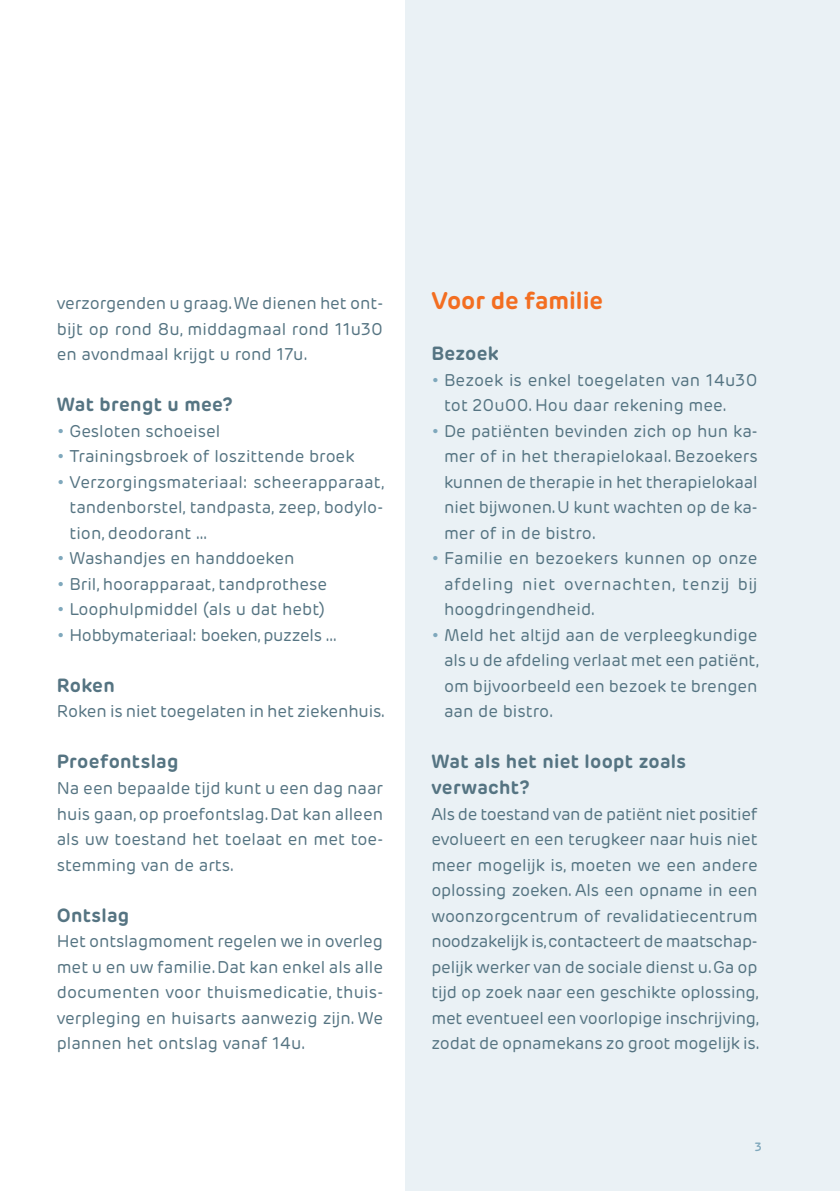
<style>
.page{position:relative;width:840px;height:1191px;background:#fff}
.page>*{position:absolute;margin:0;border:0;box-sizing:border-box;transform-origin:0 0}
.TITEL_N2{font:700 24px "Rubrik New";color:#f36e21}
.TITEL_N3{font:700 19px/25.6px "Rubrik New";letter-spacing:.015em;color:#557482}
.BROODTEKST{font:17px/25.6px "Rubrik New";color:#557482;text-align:justify}
.BROODTEKST-2{font:17px "Rubrik New";letter-spacing:-.02em;color:#557482}
.t1{font:600 12px "Rubrik New";color:#7fa8bc}
.s1{color:#7fa8bc}
</style>
<div class="page">
<div style="left:405px;top:0;width:434px;height:1191px;background:#eaf1f5"></div>
<p class="BROODTEKST" style="left:57px;top:291px;width:328px">verzorgenden u graag. We dienen het ont&shy;bijt op rond 8u, middagmaal rond 11u30 en avondmaal krijgt u rond 17u.</p>
<p class="TITEL_N3" style="left:57px;top:392px;width:177px">Wat brengt u mee?</p>
<p class="BROODTEKST" style="left:57px;top:418px;width:165px"><span class="s1">•</span> Gesloten schoeisel</p>
<p class="BROODTEKST" style="left:57px;top:444px;width:299px"><span class="s1">•</span> Trainingsbroek of loszittende broek</p>
<p class="BROODTEKST" style="left:69px;top:469px;width:316px;text-indent:-13px"><span class="s1">•</span> Verzorgingsmateriaal: scheerapparaat, tandenborstel, tandpasta, zeep, bodylo&shy;tion, deodorant …</p>
<p class="BROODTEKST" style="left:57px;top:546px;width:239px"><span class="s1">•</span> Washandjes en handdoeken</p>
<p class="BROODTEKST" style="left:57px;top:571px;width:272px"><span class="s1">•</span> Bril, hoorapparaat, tandprothese</p>
<p class="BROODTEKST" style="left:57px;top:597px;width:270px"><span class="s1">•</span> Loophulpmiddel (als u dat hebt)</p>
<p class="BROODTEKST-2" style="left:57px;top:625px;width:281px"><span class="s1">•</span> Hobbymateriaal: boeken, puzzels …</p>
<p class="TITEL_N3" style="left:57px;top:672px;width:60px">Roken</p>
<p class="BROODTEKST" style="left:57px;top:699px;width:329px">Roken is niet toegelaten in het ziekenhuis.</p>
<p class="TITEL_N3" style="left:57px;top:749px;width:123px">Proefontslag</p>
<p class="BROODTEKST" style="left:57px;top:775px;width:327px">Na een bepaalde tijd kunt u een dag naar huis gaan, op proefontslag. Dat kan alleen als uw toestand het toelaat en met toe&shy;stemming van de arts.</p>
<p class="TITEL_N3" style="left:57px;top:902px;width:74px">Ontslag</p>
<p class="BROODTEKST" style="left:57px;top:928px;width:327px">Het ontslagmoment regelen we in overleg met u en uw familie. Dat kan enkel als alle documenten voor thuismedicatie, thuis&shy;verpleging en huisarts aanwezig zijn. We plannen het ontslag vanaf 14u.</p>
<p class="TITEL_N2" style="left:431px;top:286px;width:173px">Voor de familie</p>
<p class="TITEL_N3" style="left:431px;top:341px;width:69px">Bezoek</p>
<p class="BROODTEKST" style="left:444px;top:367px;width:315px;text-indent:-13px"><span class="s1">•</span> Bezoek is enkel toegelaten van 14u30 tot 20u00. Hou daar rekening mee.</p>
<p class="BROODTEKST" style="left:444px;top:418px;width:315px;text-indent:-13px"><span class="s1">•</span> De patiënten bevinden zich op hun ka&shy;mer of in het therapielokaal. Bezoekers kunnen de therapie in het therapielokaal niet bijwonen. U kunt wachten op de ka&shy;mer of in de bistro.</p>
<p class="BROODTEKST" style="left:444px;top:546px;width:315px;text-indent:-13px"><span class="s1">•</span> Familie en bezoekers kunnen op onze afdeling niet overnachten, tenzij bij hoogdringendheid.</p>
<p class="BROODTEKST" style="left:444px;top:622px;width:316px;text-indent:-13px"><span class="s1">•</span> Meld het altijd aan de verpleegkundige als u de afdeling verlaat met een patiënt, om bijvoorbeeld een bezoek te brengen aan de bistro.</p>
<p class="TITEL_N3" style="left:431px;top:749px;width:256px">Wat als het niet loopt zoals verwacht?</p>
<p class="BROODTEKST" style="left:431px;top:801px;width:329px">Als de toestand van de patiënt niet positief evolueert en een terugkeer naar huis niet meer mogelijk is, moeten we een andere oplossing zoeken. Als een opname in een woonzorgcentrum of revalidatiecentrum noodzakelijk is, contacteert de maatschap&shy;pelijk werker van de sociale dienst u. Ga op tijd op zoek naar een geschikte oplossing, met eventueel een voorlopige inschrijving, zodat de opnamekans zo groot mogelijk is.</p>
<p class="t1" style="left:754px;top:1139px;width:9px">3</p>
</div>
